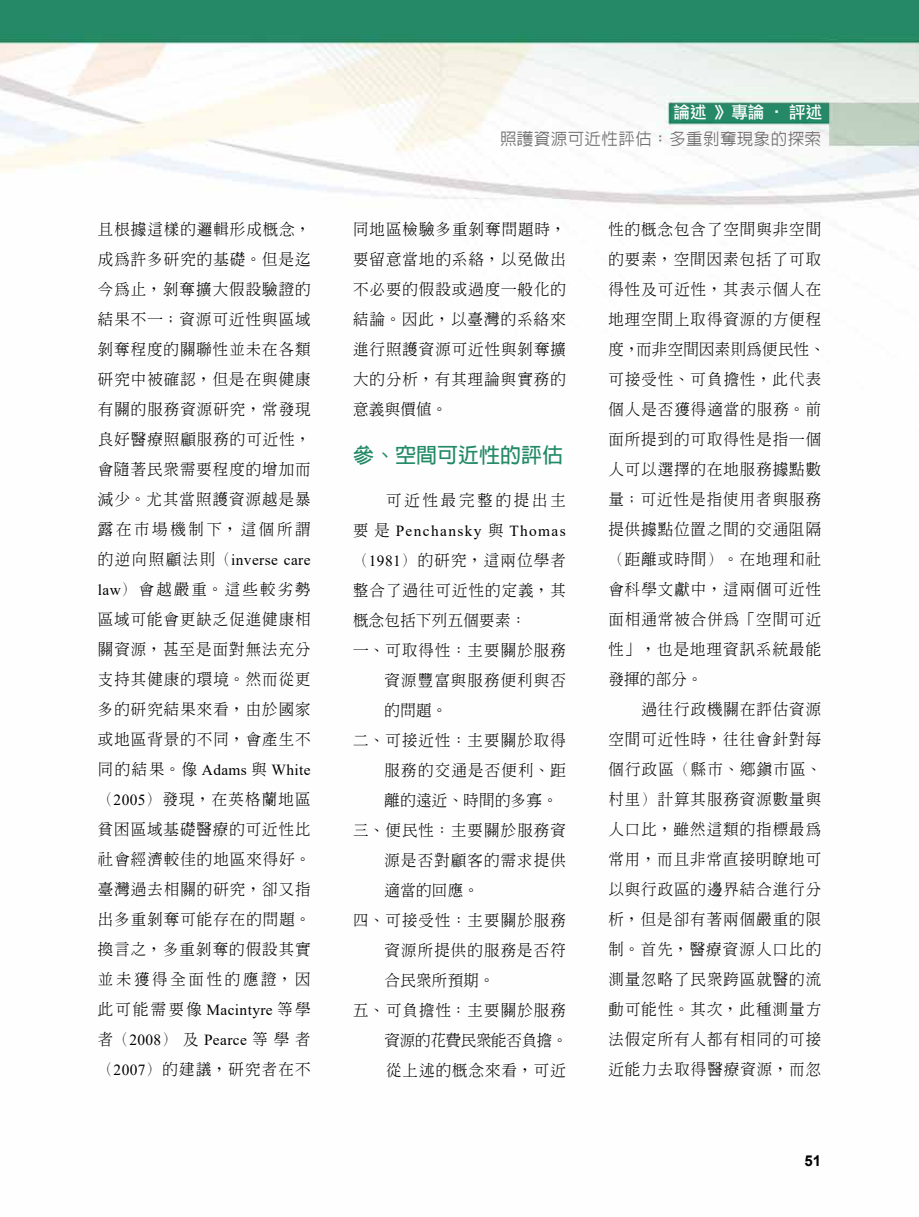
<style>
.page{position:relative;width:919px;height:1217px;background:#fff}
.page>*{position:absolute;margin:0;border:0;box-sizing:border-box;transform-origin:0 0}
.t1{font:700 21px "Lin Gothic";color:#238a66}
.t2{font:500 16.5px "Lin Gothic";letter-spacing:.025em;color:#727171}
.t3{font:16.5px "DF Li Hei Md WIN BF";color:#fff}
.t4{font:300 15.3px/30px "Inn Ming";letter-spacing:.075em;color:#000;text-align:justify}
.t5{font:15.3px/30px "Times New Roman";letter-spacing:.025em;color:#000}
.t6{font:300 15.3px "Inn Ming";letter-spacing:.025em;color:#000}
.t7{font:15.3px "Times New Roman";letter-spacing:.09em;color:#000}
.t8{font:300 15.3px "Inn Ming";letter-spacing:-.01em;color:#000}
.t9{font:300 15.3px "Inn Ming";letter-spacing:.185em;color:#000}
.t10{font:700 15px "Arial";color:#000}
.s1{font-family:"Inn Ming";font-weight:300}
.s2{font-family:"Times New Roman";font-weight:400}
</style>
<div class="page">
<img style="left:0;top:0;width:918px;height:210px">
<p class="t4" style="left:98px;top:214px;width:214px">且根據這樣的邏輯形成概念，成為許多研究的基礎。但是迄今為止，剝奪擴大假設驗證的結果不一；資源可近性與區域剝奪程度的關聯性並未在各類研究中被確認，但是在與健康有關的服務資源研究，常發現良好醫療照顧服務的可近性，會隨著民眾需要程度的增加而減少。尤其當照護資源越是暴露在巿場機制下，這個所謂</p>
<p class="t5" style="left:98px;top:544px;width:214px"><span class="s1">的逆向照顧法則（</span>inverse care</p>
<p class="t4" style="left:98px;top:574px;width:214px"><span class="s2">law</span>）會越嚴重。這些較劣勢區域可能會更缺乏促進健康相關資源，甚至是面對無法充分支持其健康的環境。然而從更多的研究結果來看，由於國家或地區背景的不同，會產生不</p>
<p class="t5" style="left:98px;top:754px;width:214px"><span class="s1">同的結果。像</span> Adams <span class="s1">與</span> White</p>
<p class="t4" style="left:98px;top:784px;width:214px">（<span class="s2">2005</span>）發現，在英格蘭地區貧困區域基礎醫療的可近性比社會經濟較佳的地區來得好。臺灣過去相關的研究，卻又指出多重剝奪可能存在的問題。換言之，多重剝奪的假設其實並未獲得全面性的應證，因</p>
<p class="t5" style="left:98px;top:994px;width:214px"><span class="s1">此可能需要像</span> Macintyre <span class="s1">等學者（</span>2008<span class="s1">）及</span> Pearce <span class="s1">等學者</span></p>
<p class="t4" style="left:98px;top:1054px;width:214px">（<span class="s2">2007</span>）的建議，研究者在不</p>
<p class="t3" style="left:673px;top:104px;width:150px">論述 》專論 ‧ 評述</p>
<p class="t2" style="left:500px;top:130px;width:322px">照護資源可近性評估：多重剝奪現象的探索</p>
<p class="t4" style="left:353px;top:214px;width:214px">同地區檢驗多重剝奪問題時，要留意當地的系絡，以免做出不必要的假設或過度一般化的結論。因此，以臺灣的系絡來進行照護資源可近性與剝奪擴大的分析，有其理論與實務的意義與價值。</p>
<h1 class="t1" style="left:353px;top:444px;width:211px">參、空間可近性的評估</h1>
<p class="t9" style="left:386px;top:492px;width:181px">可近性最完整的提出主</p>
<p class="t7" style="left:353px;top:519px;width:214px"><span class="s1">要是</span> Penchansky <span class="s1">與</span> Thomas</p>
<p class="t4" style="left:353px;top:544px;width:214px">（<span class="s2">1981</span>）的研究，這兩位學者</p>
<p class="t4" style="left:353px;top:574px;width:214px">整合了過往可近性的定義，其</p>
<p class="t6" style="left:353px;top:612px;width:174px">概念包括下列五個要素：</p>
<p class="t4" style="left:353px;top:634px;width:214px">一、可取得性：主要關於服務</p>
<p class="t4" style="left:384px;top:664px;width:183px">資源豐富與服務便利與否</p>
<p class="t4" style="left:384px;top:694px;width:64px">的問題。</p>
<p class="t4" style="left:353px;top:724px;width:214px">二、可接近性：主要關於取得</p>
<p class="t4" style="left:384px;top:754px;width:183px">服務的交通是否便利、距</p>
<p class="t6" style="left:384px;top:792px;width:174px">離的遠近、時間的多寡。</p>
<p class="t4" style="left:353px;top:814px;width:214px">三、便民性：主要關於服務資</p>
<p class="t4" style="left:384px;top:844px;width:183px">源是否對顧客的需求提供</p>
<p class="t4" style="left:384px;top:874px;width:96px">適當的回應。</p>
<p class="t4" style="left:353px;top:904px;width:214px">四、可接受性：主要關於服務</p>
<p class="t4" style="left:384px;top:934px;width:183px">資源所提供的服務是否符</p>
<p class="t4" style="left:384px;top:964px;width:111px">合民眾所預期。</p>
<p class="t4" style="left:353px;top:994px;width:214px">五、可負擔性：主要關於服務</p>
<p class="t8" style="left:384px;top:1032px;width:184px">資源的花費民眾能否負擔。</p>
<p class="t4" style="left:386px;top:1054px;width:181px">從上述的概念來看，可近</p>
<p class="t4" style="left:608px;top:214px;width:218px;text-align:left">性的概念包含了空間與非空間的要素，空間因素包括了可取得性及可近性，其表示個人在地理空間上取得資源的方便程度，而非空間因素則為便民性、可接受性、可負擔性，此代表個人是否獲得適當的服務。前面所提到的可取得性是指一個人可以選擇的在地服務據點數量；可近性是指使用者與服務提供據點位置之間的交通阻隔（距離或時間）。在地理和社會科學文獻中，這兩個可近性面相通常被合併為「空間可近性」，也是地理資訊系統最能發揮的部分。</p>
<p class="t4" style="left:608px;top:694px;width:214px;text-indent:33px">過往行政機關在評估資源空間可近性時，往往會針對每個行政區（縣市、鄉鎮市區、村里）計算其服務資源數量與人口比，雖然這類的指標最為常用，而且非常直接明瞭地可以與行政區的邊界結合進行分析，但是卻有著兩個嚴重的限制。首先，醫療資源人口比的測量忽略了民眾跨區就醫的流動可能性。其次，此種測量方法假定所有人都有相同的可接近能力去取得醫療資源，而忽</p>
<p class="t10" style="left:804px;top:1149px;width:18px">51</p>
</div>
